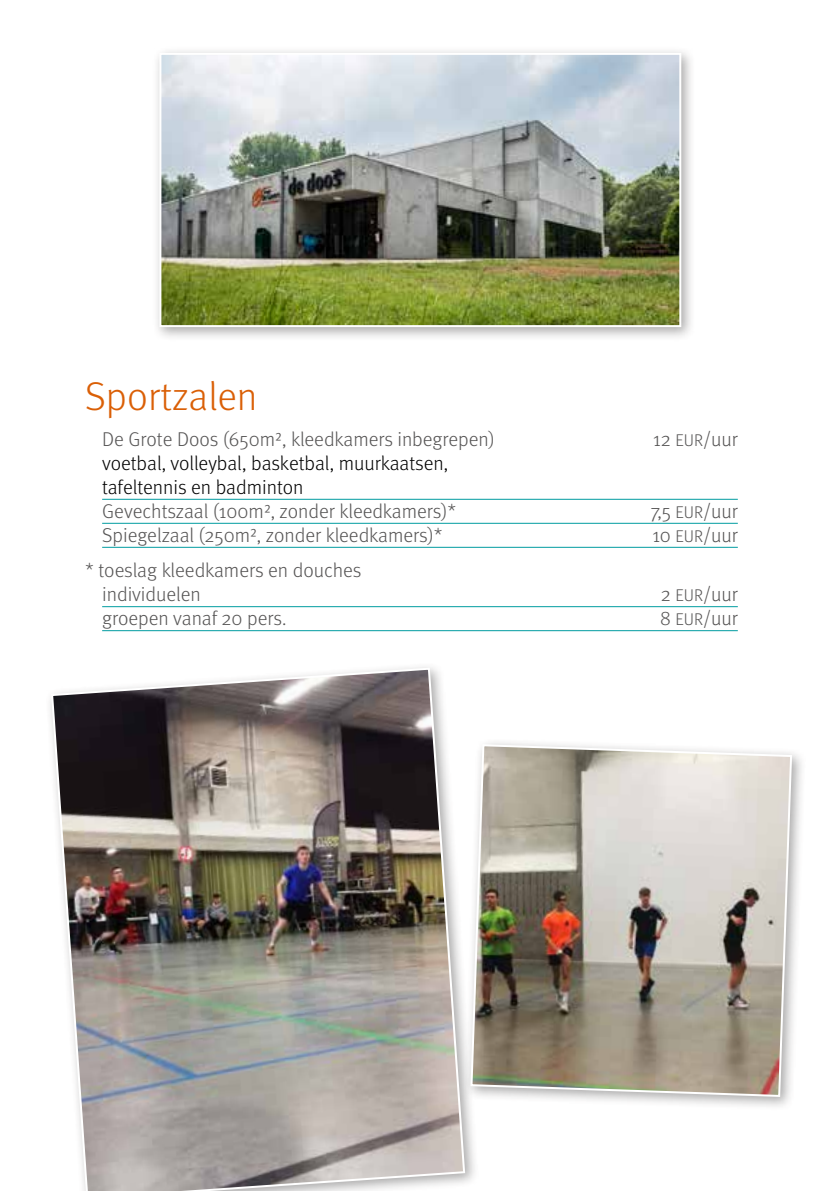
<style>
.page{position:relative;width:840px;height:1191px;background:#fff}
.page>*{position:absolute;margin:0;border:0;box-sizing:border-box;transform-origin:0 0}
.t1{font:300 40px "Meta Pro";color:#da5f06}
.t2{font:300 20px/24px "Meta Pro";color:#555454}
.t3{font:300 20px/24px "Meta Pro";color:#000}
.s1{font-size:17px}
</style>
<div class="page">
<hr style="left:102px;top:499px;width:635px;height:1px;background:#009ca0">
<hr style="left:102px;top:523px;width:635px;height:1px;background:#009ca0">
<hr style="left:102px;top:547px;width:635px;height:1px;background:#009ca0">
<hr style="left:102px;top:606px;width:635px;height:1px;background:#009ca0">
<hr style="left:102px;top:630px;width:635px;height:1px;background:#009ca0">
<div style="left:45px;top:661px;width:434px;height:530px;background:#555454;opacity:.5"></div>
<img style="left:50px;top:666px;width:416px;height:525px">
<div style="left:152px;top:46px;width:543px;height:296px;background:#555454;opacity:.5"></div>
<img style="left:162px;top:56px;width:516px;height:268px">
<div style="left:159px;top:53px;width:522px;height:274px;border:2px solid #fff"></div>
<div style="left:464px;top:738px;width:342px;height:373px;background:#555454;opacity:.5"></div>
<img style="left:469px;top:743px;width:323px;height:355px">
<h1 class="t1" style="left:85px;top:367px;width:174px">Sportzalen</h1>
<p class="t2" style="left:102px;top:425px;width:394px">De Grote Doos (650m², kleedkamers inbegrepen)</p>
<p class="t2" style="left:652px;top:425px;width:86px">12 <span class="s1">EUR</span>/uur</p>
<p class="t3" style="left:102px;top:449px;width:347px">voetbal, volleybal, basketbal, muurkaatsen, tafeltennis en badminton</p>
<p class="t2" style="left:102px;top:497px;width:355px">Gevechtszaal (100m², zonder kleedkamers)*</p>
<p class="t2" style="left:650px;top:497px;width:88px">7,5 <span class="s1">EUR</span>/uur</p>
<p class="t2" style="left:102px;top:521px;width:342px">Spiegelzaal (250m², zonder kleedkamers)*</p>
<p class="t2" style="left:652px;top:521px;width:87px">10 <span class="s1">EUR</span>/uur</p>
<p class="t2" style="left:102px;top:557px;width:261px;text-indent:-17px">* toeslag kleedkamers en douches individuelen</p>
<p class="t2" style="left:660px;top:581px;width:78px">2 <span class="s1">EUR</span>/uur</p>
<p class="t2" style="left:102px;top:605px;width:186px">groepen vanaf 20 pers.</p>
<p class="t2" style="left:660px;top:605px;width:79px">8 <span class="s1">EUR</span>/uur</p>
</div>
